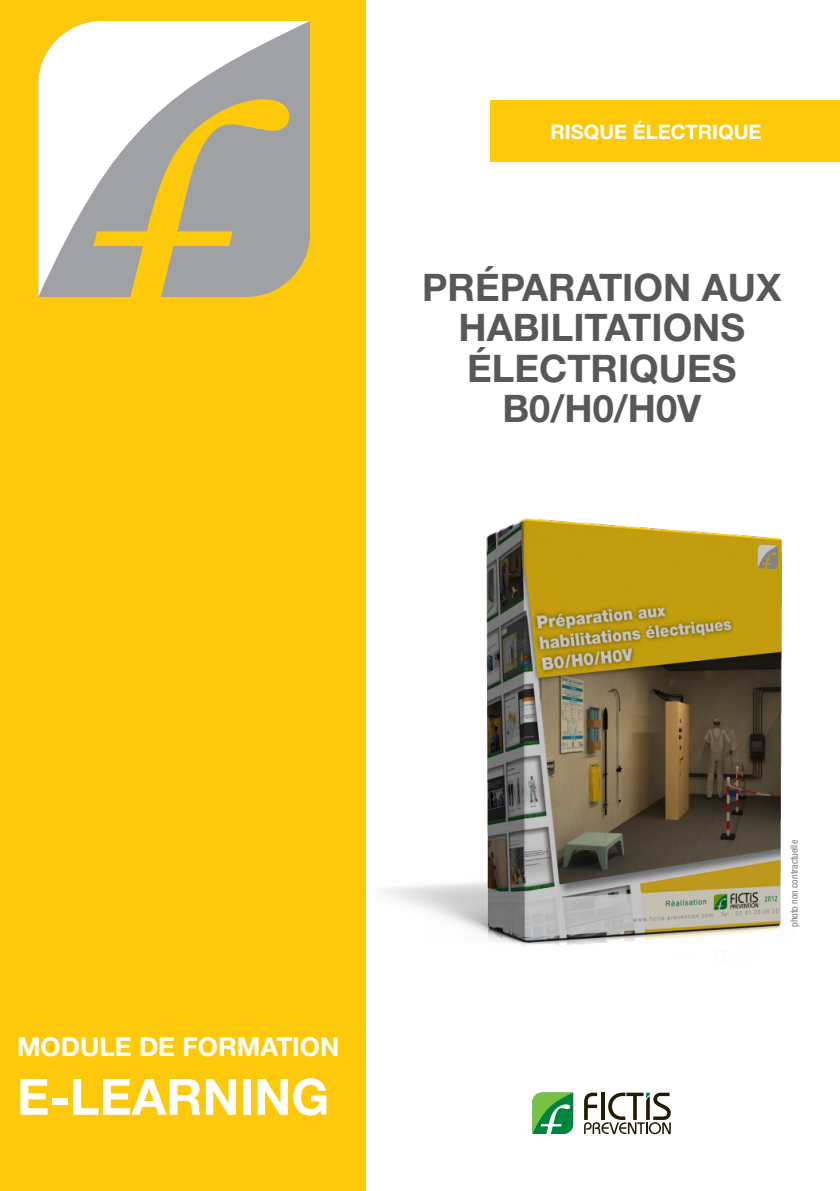
<style>
.page{position:relative;width:840px;height:1191px;background:#fff}
.page>*{position:absolute;margin:0;border:0;box-sizing:border-box;transform-origin:0 0}
.t1{font:700 50px "Helvetica Neue";color:#fff}
.t2{font:700 38px/40px "Helvetica Neue";color:#57585a}
.t3{font:700 26px "Helvetica Neue";color:#fff}
.t4{font:700 20px "Helvetica Neue";color:#fff}
.paragraphe_courant{font:condensed 10px "Helvetica Neue";color:#767f83}
</style>
<div class="page">
<div style="left:0;top:0;width:365px;height:1191px;background:#fec80b"></div>
<div style="left:490px;top:100px;width:349px;height:62px;background:#fec80b"></div>
<svg style="left:38px;top:21px;width:272px;height:276px;background:#cdc6af"></svg>
<svg style="left:532px;top:1092px;width:41px;height:42px;background:#4daa5a"></svg>
<svg style="left:584px;top:1092px;width:86px;height:42px"></svg>
<img style="left:385px;top:518px;width:398px;height:435px">
<p class="t4" style="left:550px;top:119px;width:212px">RISQUE ÉLECTRIQUE</p>
<p class="t2" style="left:422px;top:267px;width:360px">PRÉPARATION AUX</p>
<p class="t2" style="left:458px;top:307px;width:288px">HABILITATIONS<br>ÉLECTRIQUES</p>
<p class="t2" style="left:502px;top:387px;width:200px">B0/H0/H0V</p>
<p class="t3" style="left:17px;top:1031px;width:324px">MODULE DE FORMATION</p>
<p class="t1" style="left:17px;top:1066px;width:313px">E-LEARNING</p>
<p class="paragraphe_courant" style="left:788px;top:927px;width:88px;rotate:-90deg">photo non contractuelle</p>
</div>
